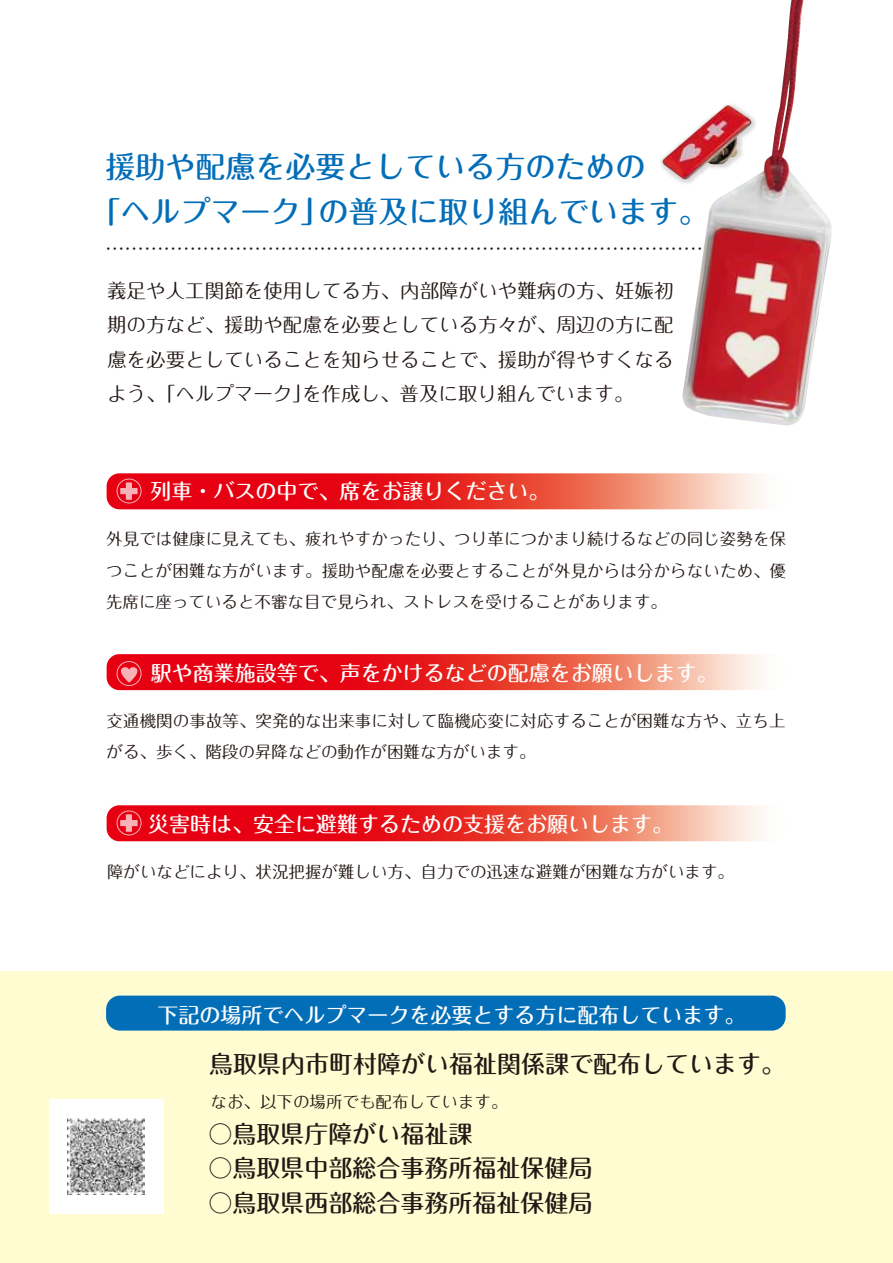
<style>
.page{position:relative;width:893px;height:1263px;background:#fff}
.page>*{position:absolute;margin:0;border:0;box-sizing:border-box;transform-origin:0 0}
.t1{font:500 30px/45px "Maru Fo Pro";color:#036eb8}
.t2{font:500 24px "Maru Fo Pro";color:#221815}
.t3{font:500 21px "Maru Fo Pro";color:#fff}
.t4{font:19.5px/34.5px "Maru Fo Pro";color:#221815}
.t5{font:16.5px/31.5px "Maru Fo Pro";color:#221815;text-align:justify}
</style>
<div class="page">
<div style="left:0;top:972px;width:893px;height:291px;background:#fffcd1"></div>
<div style="left:106px;top:995px;width:680px;height:35px;background:#036eb8;border-radius:14px"></div>
<svg style="left:107px;top:473px;width:655px;height:36px;background:#eb4543"></svg>
<div style="left:117px;top:479px;width:24px;height:24px;border:1px solid #fff;border-radius:50%"></div>
<svg style="left:107px;top:805px;width:655px;height:36px;background:#eb4442"></svg>
<div style="left:117px;top:810px;width:24px;height:25px;border:1px solid #fff;border-radius:50%"></div>
<svg style="left:107px;top:654px;width:655px;height:36px;background:#ea4341"></svg>
<div style="left:117px;top:661px;width:24px;height:25px;border:1px solid #fff;border-radius:50%"></div>
<img style="left:662px;top:142px;width:20px;height:39px">
<img style="left:682px;top:0;width:150px;height:426px">
<div style="left:49px;top:1099px;width:115px;height:115px;background:#fff"></div>
<img style="left:68px;top:1118px;width:76px;height:77px">
<h1 class="t1" style="left:90px;top:141px;width:619px;text-indent:15px">援助や配慮を必要としている方のための<br>「ヘルプマーク」の普及に取り組んでいます。</h1>
<p class="t4" style="left:105px;top:225px;width:606px;line-height:42px">…………………………………………………………………………………義足や人工関節を使用してる方、内部障がいや難病の方、妊娠初</p>
<p class="t4" style="left:107px;top:305px;width:568px;text-align:justify">期の方など、援助や配慮を必要としている方々が、周辺の方に配慮を必要としていることを知らせることで、援助が得やすくなるよう、「ヘルプマーク」を作成し、普及に取り組んでいます。</p>
<p class="t3" style="left:150px;top:475px;width:401px">列車・バスの中で、席をお譲りください。</p>
<p class="t5" style="left:106px;top:521px;width:682px">外見では健康に見えても、疲れやすかったり、つり革につかまり続けるなどの同じ姿勢を保つことが困難な方がいます。援助や配慮を必要とすることが外見からは分からないため、優先席に座っていると不審な目で見られ、ストレスを受けることがあります。</p>
<p class="t3" style="left:151px;top:656px;width:568px">駅や商業施設等で、声をかけるなどの配慮をお願いします。</p>
<p class="t5" style="left:107px;top:703px;width:680px">交通機関の事故等、突発的な出来事に対して臨機応変に対応することが困難な方や、立ち上がる、歩く、階段の昇降などの動作が困難な方がいます。</p>
<p class="t3" style="left:148px;top:807px;width:527px">災害時は、安全に避難するための支援をお願いします。</p>
<p class="t5" style="left:107px;top:854px;width:628px">障がいなどにより、状況把握が難しい方、自力での迅速な避難が困難な方がいます。</p>
<p class="t3" style="left:157px;top:998px;width:590px">下記の場所でヘルプマークを必要とする方に配布しています。</p>
<h2 class="t2" style="left:209px;top:1045px;width:577px">鳥取県内市町村障がい福祉関係課で配布しています。</h2>
<p class="t5" style="left:211px;top:1084px;width:298px">なお、以下の場所でも配布しています。</p>
<h2 class="t2" style="left:209px;top:1114px;width:266px">○鳥取県庁障がい福祉課</h2>
<h2 class="t2" style="left:209px;top:1149px;width:386px">○鳥取県中部総合事務所福祉保健局</h2>
<h2 class="t2" style="left:209px;top:1183px;width:386px">○鳥取県西部総合事務所福祉保健局</h2>
</div>
